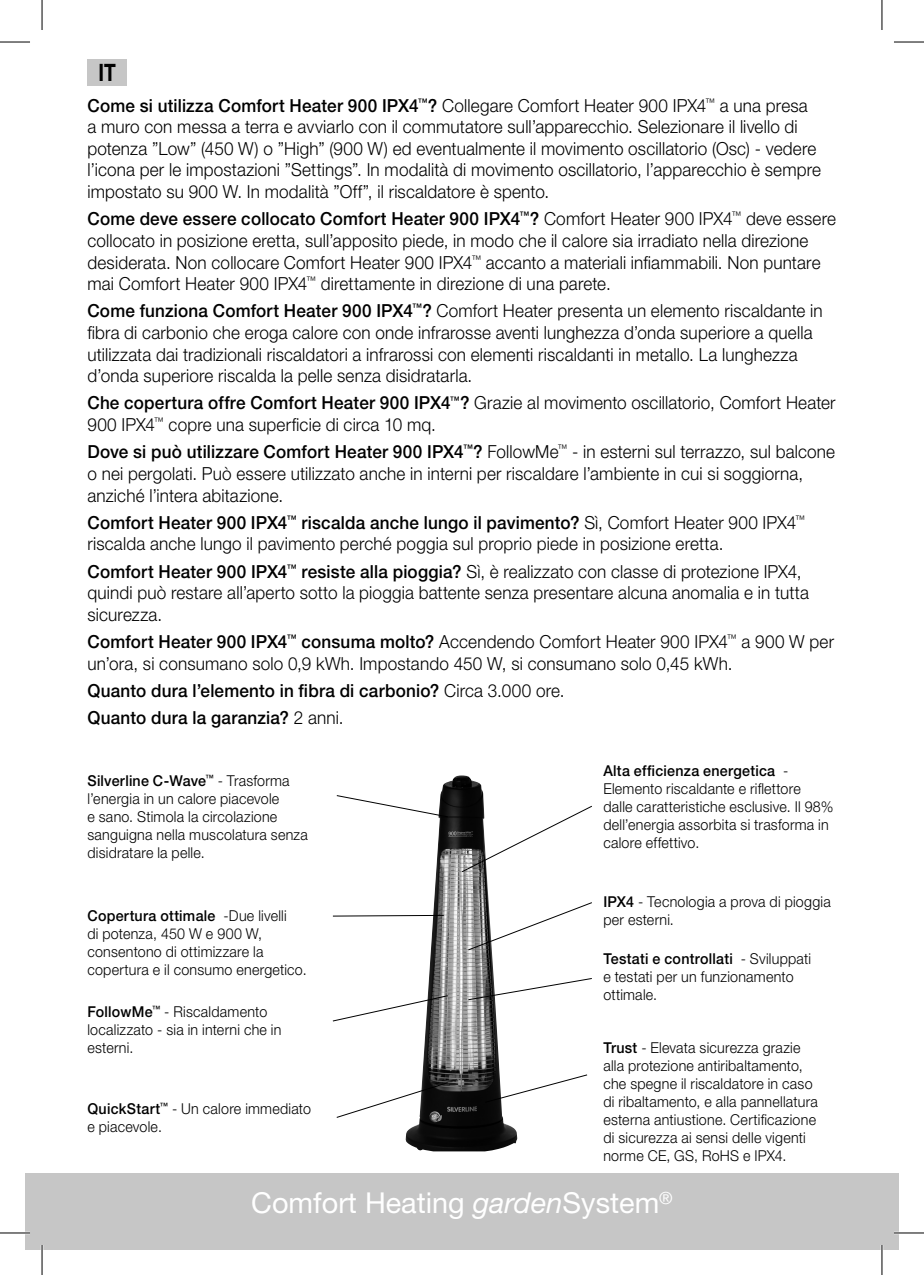
<style>
.page{position:relative;width:924px;height:1275px;background:#fff}
.page>*{position:absolute;margin:0;border:0;box-sizing:border-box;transform-origin:0 0}
.t1{font:28.8px "Helvetica Neue LT Std";color:#fff}
.t2{font:700 24px "Helvetica Neue LT Std";color:#000;scale:.8 1}
.t3{font:300 18px/21.6px "Helvetica Neue LT Std";letter-spacing:.01em;color:#000;scale:.95 1}
.t4{font:500 18px/27.2px "Helvetica Neue LT Std";letter-spacing:.01em;color:#000;scale:.95 1}
.t5{font:300 15px/18px "Helvetica Neue LT Std";letter-spacing:.015em;color:#000;scale:.95 1}
.s1{font-weight:500}
.s2{font-weight:300}
.s3{font-style:italic}
</style>
<div class="page">
<div style="left:25px;top:1173px;width:873px;height:77px;background:#c6c6c6"></div>
<div style="left:87px;top:59px;width:40px;height:26px;background:#c6c6c6"></div>
<img style="left:405px;top:775px;width:112px;height:376px">
<svg style="left:336px;top:795px;width:112px;height:22px"></svg>
<svg style="left:332px;top:915px;width:112px;height:1px"></svg>
<svg style="left:332px;top:995px;width:116px;height:26px"></svg>
<svg style="left:336px;top:1082px;width:112px;height:36px"></svg>
<svg style="left:484px;top:1074px;width:103px;height:29px"></svg>
<svg style="left:467px;top:978px;width:125px;height:22px"></svg>
<svg style="left:467px;top:902px;width:125px;height:48px"></svg>
<svg style="left:461px;top:805px;width:131px;height:67px"></svg>
<hr style="left:0;top:1231px;width:30px;height:3px;background:#fff">
<hr style="left:893px;top:1231px;width:30px;height:3px;background:#fff">
<hr style="left:41px;top:1245px;width:2px;height:30px;background:#fff">
<hr style="left:880px;top:1245px;width:2px;height:30px;background:#fff">
<hr style="left:0;top:42px;width:30px;height:1px;background:#000">
<hr style="left:893px;top:42px;width:30px;height:1px;background:#000">
<hr style="left:0;top:1232px;width:30px;height:1px;background:#000">
<hr style="left:893px;top:1232px;width:30px;height:1px;background:#000">
<hr style="left:42px;top:0;width:1px;height:30px;background:#000">
<hr style="left:42px;top:1245px;width:1px;height:30px;background:#000">
<hr style="left:881px;top:0;width:1px;height:30px;background:#000">
<hr style="left:881px;top:1245px;width:1px;height:30px;background:#000">
<h2 class="t2" style="left:99px;top:57px;width:23px">IT</h2>
<p class="t3" style="left:87px;top:94px;width:773px"><span class="s1">Come si utilizza Comfort Heater 900 IPX4</span><sup>™</sup><span class="s1">?</span> Collegare Comfort Heater 900 IPX4<sup>™</sup> a una presa a muro con messa a terra e avviarlo con il commutatore sull’apparecchio. Selezionare il livello di potenza ”Low” (450 W) o ”High” (900 W) ed eventualmente il movimento oscillatorio (Osc) - vedere l’icona per le impostazioni ”Settings”. In modalità di movimento oscillatorio, l’apparecchio è sempre impostato su 900 W. In modalità ”Off”, il riscaldatore è spento.</p>
<p class="t3" style="left:87px;top:208px;width:789px"><span class="s1">Come deve essere collocato Comfort Heater 900 IPX4</span><sup>™</sup><span class="s1">?</span> Comfort Heater 900 IPX4<sup>™</sup> deve essere collocato in posizione eretta, sull’apposito piede, in modo che il calore sia irradiato nella direzione desiderata. Non collocare Comfort Heater 900 IPX4<sup>™</sup> accanto a materiali infiammabili. Non puntare mai Comfort Heater 900 IPX4<sup>™</sup> direttamente in direzione di una parete.</p>
<p class="t3" style="left:87px;top:300px;width:775px"><span class="s1">Come funziona Comfort Heater 900 IPX4</span><sup>™</sup><span class="s1">?</span> Comfort Heater presenta un elemento riscaldante in fibra di carbonio che eroga calore con onde infrarosse aventi lunghezza d’onda superiore a quella utilizzata dai tradizionali riscaldatori a infrarossi con elementi riscaldanti in metallo. La lunghezza d’onda superiore riscalda la pelle senza disidratarla.</p>
<p class="t3" style="left:87px;top:392px;width:788px"><span class="s1">Che copertura offre Comfort Heater 900 IPX4</span><sup>™</sup><span class="s1">?</span> Grazie al movimento oscillatorio, Comfort Heater<br>900 IPX4<sup>™</sup> copre una superficie di circa 10 mq.</p>
<p class="t3" style="left:87px;top:441px;width:788px"><span class="s1">Dove si può utilizzare Comfort Heater 900 IPX4</span><sup>™</sup><span class="s1">?</span> FollowMe<sup>™</sup> - in esterni sul terrazzo, sul balcone o nei pergolati. Può essere utilizzato anche in interni per riscaldare l’ambiente in cui si soggiorna, anziché l’intera abitazione.</p>
<p class="t3" style="left:87px;top:511px;width:756px"><span class="s1">Comfort Heater 900 IPX4</span><sup>™</sup> <span class="s1">riscalda anche lungo il pavimento?</span> Sì, Comfort Heater 900 IPX4<sup>™ </sup>riscalda anche lungo il pavimento perché poggia sul proprio piede in posizione eretta.</p>
<p class="t3" style="left:87px;top:560px;width:760px"><span class="s1">Comfort Heater 900 IPX4</span><sup>™</sup> <span class="s1">resiste alla pioggia?</span> Sì, è realizzato con classe di protezione IPX4, quindi può restare all’aperto sotto la pioggia battente senza presentare alcuna anomalia e in tutta sicurezza.</p>
<p class="t3" style="left:87px;top:630px;width:787px"><span class="s1">Comfort Heater 900 IPX4</span><sup>™</sup> <span class="s1">consuma molto?</span> Accendendo Comfort Heater 900 IPX4<sup>™</sup> a 900 W per un’ora, si consumano solo 0,9 kWh. Impostando 450 W, si consumano solo 0,45 kWh.</p>
<p class="t4" style="left:87px;top:677px;width:503px">Quanto dura l’elemento in fibra di carbonio? <span class="s2">Circa 3.000 ore.<br></span>Quanto dura la garanzia? <span class="s2">2 anni.</span></p>
<p class="t5" style="left:87px;top:771px;width:233px"><span class="s1">Silverline C-Wave</span><sup>™</sup> - Trasforma l’energia in un calore piacevole<br>e sano. Stimola la circolazione sanguigna nella muscolatura senza disidratare la pelle.</p>
<p class="t5" style="left:87px;top:906px;width:232px"><span class="s1">Copertura ottimale</span> -Due livelli<br>di potenza, 450 W e 900 W, consentono di ottimizzare la copertura e il consumo energetico.</p>
<p class="t5" style="left:87px;top:1002px;width:206px"><span class="s1">FollowMe</span><sup>™</sup> - Riscaldamento localizzato - sia in interni che in esterni.</p>
<p class="t5" style="left:87px;top:1099px;width:237px"><span class="s1">QuickStart</span><sup>™</sup> - Un calore immediato e piacevole.</p>
<p class="t5" style="left:603px;top:761px;width:243px"><span class="s1">Alta efficienza energetica</span> - Elemento riscaldante e riflettore dalle caratteristiche esclusive. Il 98% dell’energia assorbita si trasforma in calore effettivo.</p>
<p class="t5" style="left:603px;top:892px;width:241px"><span class="s1">IPX4</span> - Tecnologia a prova di pioggia per esterni.</p>
<p class="t5" style="left:603px;top:949px;width:220px"><span class="s1">Testati e controllati</span> - Sviluppati e testati per un funzionamento ottimale.</p>
<p class="t5" style="left:603px;top:1038px;width:227px"><span class="s1">Trust</span> - Elevata sicurezza grazie alla protezione antiribaltamento, che spegne il riscaldatore in caso di ribaltamento, e alla pannellatura esterna antiustione. Certificazione di sicurezza ai sensi delle vigenti norme CE, GS, RoHS e IPX4.</p>
<h1 class="t1" style="left:251px;top:1186px;width:422px">Comfort Heating <span class="s3">garden</span>System<sup>®</sup></h1>
</div>
